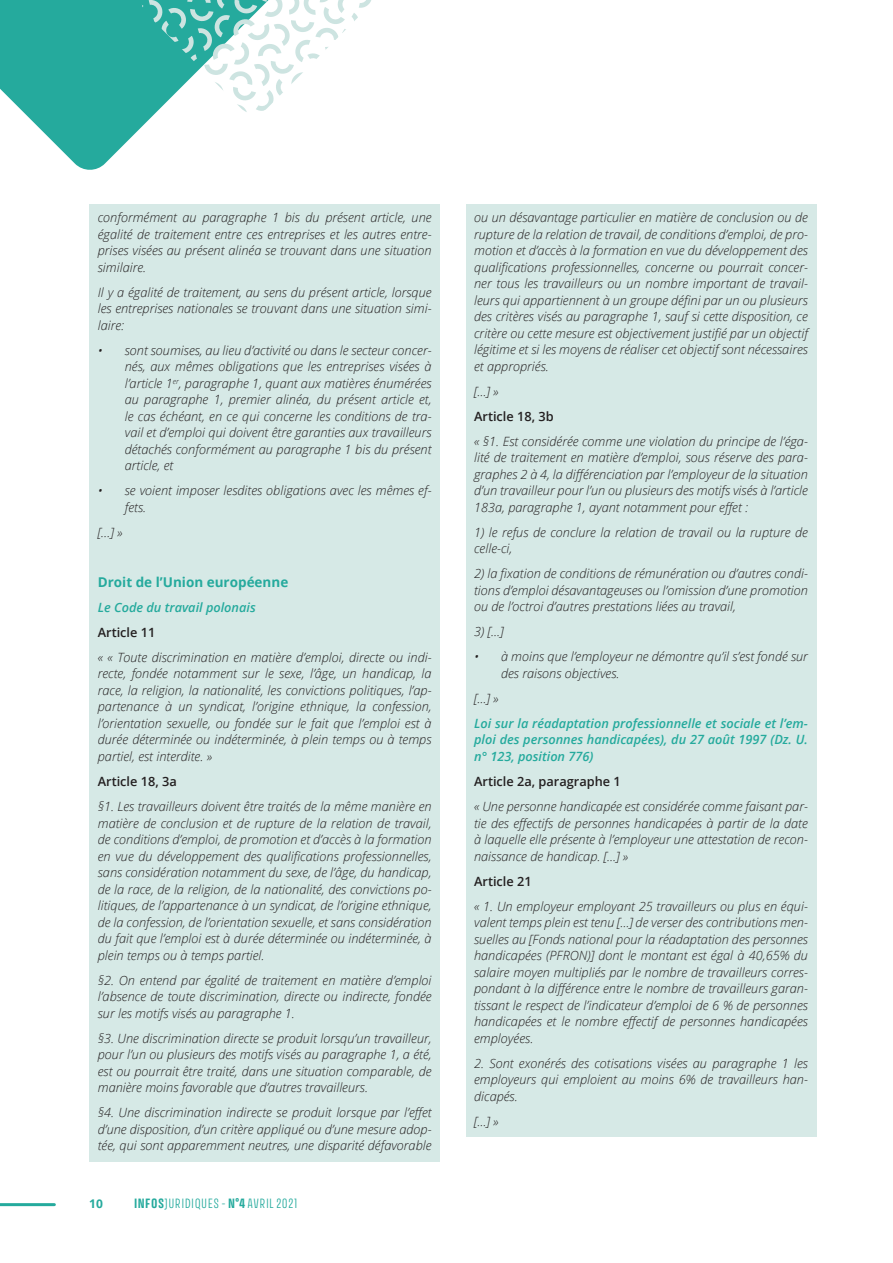
<style>
.page{position:relative;width:893px;height:1263px;background:#fff}
.page>*{position:absolute;margin:0;border:0;box-sizing:border-box;transform-origin:0 0}
.Texte_courant_italiq{font:700 13.5px "Open Sans";color:#25aa9d}
.Texte_courant_italiq-2{font:italic 300 12.75px/16.5px "Open Sans";color:#231f20;text-align:justify}
.Texte_courant_italiq-3{font:italic 600 12.75px/16.5px "Open Sans";color:#25aa9d;text-align:justify}
.Texte_courant_italiq-4{font:600 12.75px "Open Sans";color:#231f20}
.t1{font:300 12px "Avory I Latn";letter-spacing:.035em;color:#25aa9d}
.t2{font:700 12px "Open Sans";color:#25aa9d}
.s1{font-weight:700}
</style>
<div class="page">
<svg style="left:0;top:0;width:154px;height:170px;fill:#25aa9d"></svg>
<hr style="left:0;top:1203px;width:54px;height:3px;background:#25aa9d">
<svg style="left:140px;top:0;width:231px;height:115px"></svg>
<div style="left:89px;top:204px;width:351px;height:79px;background:#d6e9e6"></div>
<div style="left:89px;top:279px;width:351px;height:62px;background:#d6e9e6"></div>
<div style="left:89px;top:337px;width:351px;height:145px;background:#d6e9e6"></div>
<div style="left:89px;top:477px;width:351px;height:46px;background:#d6e9e6"></div>
<div style="left:89px;top:519px;width:351px;height:29px;background:#d6e9e6"></div>
<div style="left:89px;top:544px;width:351px;height:29px;background:#d6e9e6"></div>
<div style="left:89px;top:568px;width:351px;height:31px;background:#d6e9e6"></div>
<div style="left:89px;top:594px;width:351px;height:29px;background:#d6e9e6"></div>
<div style="left:89px;top:619px;width:351px;height:29px;background:#d6e9e6"></div>
<div style="left:89px;top:644px;width:351px;height:128px;background:#d6e9e6"></div>
<div style="left:89px;top:768px;width:351px;height:29px;background:#d6e9e6"></div>
<div style="left:89px;top:793px;width:351px;height:178px;background:#d6e9e6"></div>
<div style="left:89px;top:966px;width:351px;height:63px;background:#d6e9e6"></div>
<div style="left:89px;top:1024px;width:351px;height:79px;background:#d6e9e6"></div>
<div style="left:89px;top:1099px;width:351px;height:62px;background:#d6e9e6"></div>
<div style="left:466px;top:204px;width:350px;height:178px;background:#d6e9e6"></div>
<div style="left:466px;top:378px;width:350px;height:29px;background:#d6e9e6"></div>
<div style="left:466px;top:403px;width:350px;height:29px;background:#d6e9e6"></div>
<div style="left:466px;top:428px;width:350px;height:95px;background:#d6e9e6"></div>
<div style="left:466px;top:519px;width:350px;height:46px;background:#d6e9e6"></div>
<div style="left:466px;top:560px;width:350px;height:63px;background:#d6e9e6"></div>
<div style="left:466px;top:618px;width:350px;height:30px;background:#d6e9e6"></div>
<div style="left:466px;top:643px;width:350px;height:46px;background:#d6e9e6"></div>
<div style="left:466px;top:685px;width:350px;height:29px;background:#d6e9e6"></div>
<div style="left:466px;top:710px;width:350px;height:62px;background:#d6e9e6"></div>
<div style="left:466px;top:768px;width:350px;height:29px;background:#d6e9e6"></div>
<div style="left:466px;top:793px;width:350px;height:79px;background:#d6e9e6"></div>
<div style="left:466px;top:867px;width:350px;height:30px;background:#d6e9e6"></div>
<div style="left:466px;top:892px;width:350px;height:162px;background:#d6e9e6"></div>
<div style="left:466px;top:1049px;width:350px;height:63px;background:#d6e9e6"></div>
<div style="left:466px;top:1107px;width:350px;height:30px;background:#d6e9e6"></div>
<p class="Texte_courant_italiq-2" style="left:98px;top:209px;width:335px">conformément au paragraphe 1 bis du présent article, une égalité de traitement entre ces entreprises et les autres entre&shy;prises visées au présent alinéa se trouvant dans une situation similaire.</p>
<p class="Texte_courant_italiq-2" style="left:98px;top:284px;width:335px">Il y a égalité de traitement, au sens du présent article, lorsque les entreprises nationales se trouvant dans une situation simi&shy;laire:</p>
<p class="Texte_courant_italiq-2" style="left:125px;top:342px;width:308px;text-indent:-27px">• sont soumises, au lieu d’activité ou dans le secteur concer&shy;nés, aux mêmes obligations que les entreprises visées à l’article 1<sup>er</sup>, paragraphe 1, quant aux matières énumérées au paragraphe 1, premier alinéa, du présent article et, le cas échéant, en ce qui concerne les conditions de tra&shy;vail et d’emploi qui doivent être garanties aux travailleurs détachés conformément au paragraphe 1 bis du présent article, et</p>
<p class="Texte_courant_italiq-2" style="left:125px;top:482px;width:308px;text-indent:-27px">• se voient imposer lesdites obligations avec les mêmes ef&shy;fets.</p>
<p class="Texte_courant_italiq-2" style="left:98px;top:524px;width:26px">[…] »</p>
<p class="Texte_courant_italiq" style="left:98px;top:572px;width:192px">Droit de l’Union européenne</p>
<p class="Texte_courant_italiq-3" style="left:98px;top:599px;width:159px">Le Code du travail polonais</p>
<p class="Texte_courant_italiq-4" style="left:98px;top:624px;width:59px">Article 11</p>
<p class="Texte_courant_italiq-2" style="left:98px;top:649px;width:335px">« « Toute discrimination en matière d’emploi, directe ou indi&shy;recte, fondée notamment sur le sexe, l’âge, un handicap, la race, la religion, la nationalité, les convictions politiques, l’ap&shy;partenance à un syndicat, l’origine ethnique, la confession, l’orientation sexuelle, ou fondée sur le fait que l’emploi est à durée déterminée ou indéterminée, à plein temps ou à temps partiel, est interdite. »</p>
<p class="Texte_courant_italiq-4" style="left:98px;top:773px;width:80px">Article 18, 3a</p>
<p class="Texte_courant_italiq-2" style="left:98px;top:798px;width:335px">§1. Les travailleurs doivent être traités de la même manière en matière de conclusion et de rupture de la relation de travail, de conditions d’emploi, de promotion et d’accès à la formation en vue du développement des qualifications professionnelles, sans considération notamment du sexe, de l’âge, du handicap, de la race, de la religion, de la nationalité, des convictions po&shy;litiques, de l’appartenance à un syndicat, de l’origine ethnique, de la confession, de l’orientation sexuelle, et sans considération du fait que l’emploi est à durée déterminée ou indéterminée, à plein temps ou à temps partiel.</p>
<p class="Texte_courant_italiq-2" style="left:98px;top:971px;width:335px">§2. On entend par égalité de traitement en matière d’emploi l’absence de toute discrimination, directe ou indirecte, fondée sur les motifs visés au paragraphe 1.</p>
<p class="Texte_courant_italiq-2" style="left:98px;top:1029px;width:335px">§3. Une discrimination directe se produit lorsqu’un travailleur, pour l’un ou plusieurs des motifs visés au paragraphe 1, a été, est ou pourrait être traité, dans une situation comparable, de manière moins favorable que d’autres travailleurs.</p>
<p class="Texte_courant_italiq-2" style="left:98px;top:1104px;width:335px">§4. Une discrimination indirecte se produit lorsque par l’effet d’une disposition, d’un critère appliqué ou d’une mesure adop&shy;tée, qui sont apparemment neutres, une disparité défavorable</p>
<p class="t2" style="left:89px;top:1195px;width:15px">10</p>
<p class="t1" style="left:134px;top:1196px;width:165px"><span class="s1">INFOS</span>JURIDIQUES - <span class="s1">N°4</span> AVRIL 2021</p>
<p class="Texte_courant_italiq-2" style="left:474px;top:209px;width:335px">ou un désavantage particulier en matière de conclusion ou de rupture de la relation de travail, de conditions d’emploi, de pro&shy;motion et d’accès à la formation en vue du développement des qualifications professionnelles, concerne ou pourrait concer&shy;ner tous les travailleurs ou un nombre important de travail&shy;leurs qui appartiennent à un groupe défini par un ou plusieurs des critères visés au paragraphe 1, sauf si cette disposition, ce critère ou cette mesure est objectivement justifié par un objectif légitime et si les moyens de réaliser cet objectif sont nécessaires et appropriés.</p>
<p class="Texte_courant_italiq-2" style="left:474px;top:383px;width:26px">[...] »</p>
<p class="Texte_courant_italiq-4" style="left:474px;top:407px;width:81px">Article 18, 3b</p>
<p class="Texte_courant_italiq-2" style="left:474px;top:433px;width:335px">« §1. Est considérée comme une violation du principe de l’éga&shy;lité de traitement en matière d’emploi, sous réserve des para&shy;graphes 2 à 4, la différenciation par l’employeur de la situation d’un travailleur pour l’un ou plusieurs des motifs visés à l’article 183a, paragraphe 1, ayant notamment pour effet :</p>
<p class="Texte_courant_italiq-2" style="left:474px;top:524px;width:335px">1) le refus de conclure la relation de travail ou la rupture de celle-ci,</p>
<p class="Texte_courant_italiq-2" style="left:474px;top:565px;width:335px">2) la fixation de conditions de rémunération ou d’autres condi&shy;tions d’emploi désavantageuses ou l’omission d’une promotion ou de l’octroi d’autres prestations liées au travail,</p>
<p class="Texte_courant_italiq-2" style="left:474px;top:623px;width:31px">3) [...]</p>
<p class="Texte_courant_italiq-2" style="left:501px;top:648px;width:308px;text-indent:-27px">• à moins que l’employeur ne démontre qu’il s’est fondé sur des raisons objectives.</p>
<p class="Texte_courant_italiq-2" style="left:474px;top:690px;width:26px">[...] »</p>
<p class="Texte_courant_italiq-3" style="left:474px;top:715px;width:335px">Loi sur la réadaptation professionnelle et sociale et l’em&shy;ploi des personnes handicapées), du 27 août 1997 (Dz. U. n° 123, position 776)</p>
<p class="Texte_courant_italiq-4" style="left:474px;top:773px;width:148px">Article 2a, paragraphe 1</p>
<p class="Texte_courant_italiq-2" style="left:474px;top:798px;width:335px">« Une personne handicapée est considérée comme faisant par&shy;tie des effectifs de personnes handicapées à partir de la date à laquelle elle présente à l’employeur une attestation de recon&shy;naissance de handicap. [...] »</p>
<p class="Texte_courant_italiq-4" style="left:474px;top:872px;width:59px">Article 21</p>
<p class="Texte_courant_italiq-2" style="left:474px;top:897px;width:335px">« 1. Un employeur employant 25 travailleurs ou plus en équi&shy;valent temps plein est tenu [...] de verser des contributions men&shy;suelles au [Fonds national pour la réadaptation des personnes handicapées (PFRON)] dont le montant est égal à 40,65% du salaire moyen multipliés par le nombre de travailleurs corres&shy;pondant à la différence entre le nombre de travailleurs garan&shy;tissant le respect de l’indicateur d’emploi de 6 % de personnes handicapées et le nombre effectif de personnes handicapées employées.</p>
<p class="Texte_courant_italiq-2" style="left:474px;top:1054px;width:335px">2. Sont exonérés des cotisations visées au paragraphe 1 les employeurs qui emploient au moins 6% de travailleurs han&shy;dicapés.</p>
<p class="Texte_courant_italiq-2" style="left:474px;top:1112px;width:26px">[...] »</p>
</div>
